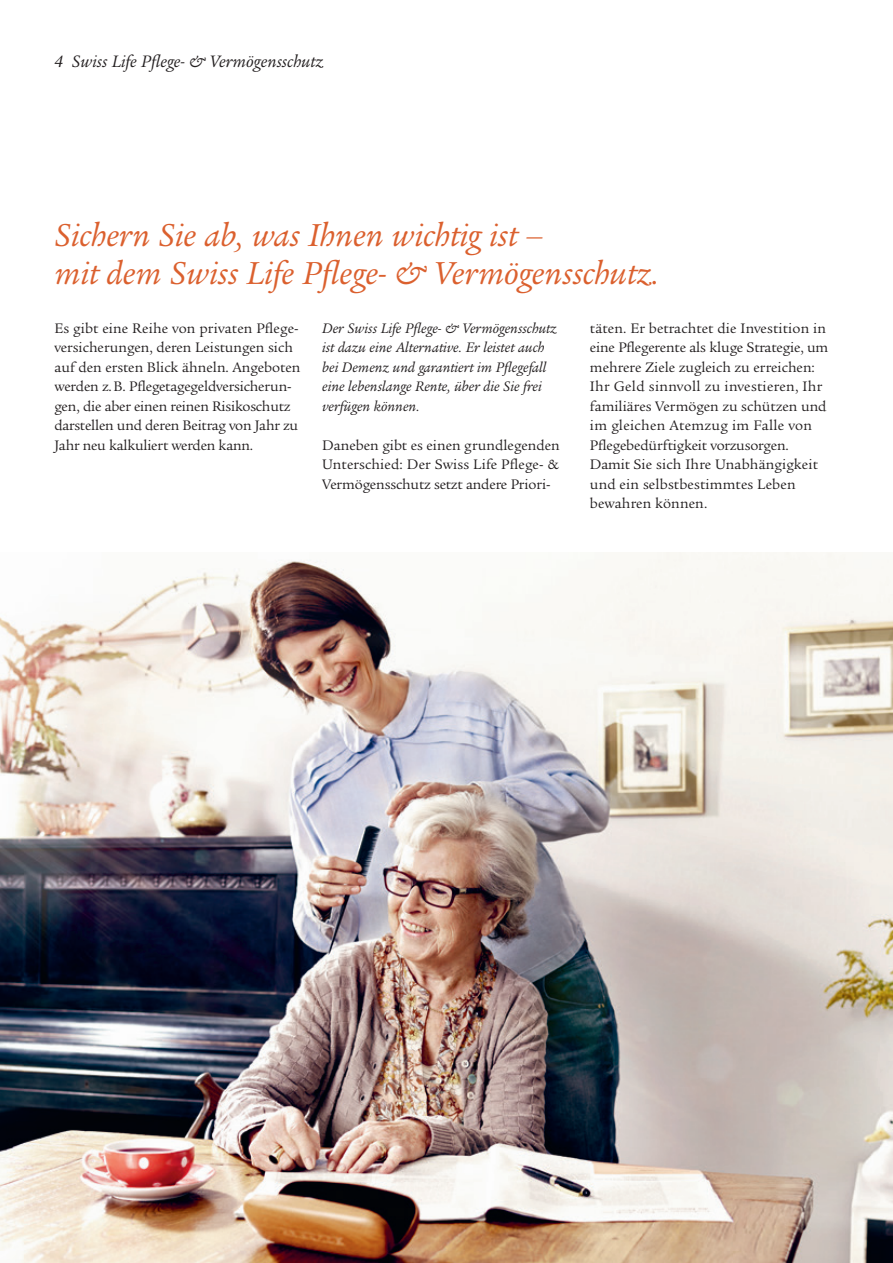
<style>
.page{position:relative;width:893px;height:1263px;background:#fff}
.page>*{position:absolute;margin:0;border:0;box-sizing:border-box;transform-origin:0 0}
.t1{font:italic 34.5px/37.5px "Legacy Serif ITC Pro";color:#db602e}
.t2{font:italic 18px "Legacy Serif ITC Pro";color:#231f20}
.t3{font:15px/19.5px "Legacy Serif ITC Pro";color:#231f20}
.t4{font:italic 15px/19.5px "Legacy Serif ITC Pro";color:#231f20}
</style>
<div class="page">
<img style="left:0;top:553px;width:893px;height:710px">
<p class="t2" style="left:55px;top:50px;width:270px">4 Swiss Life Pflege- &amp; Vermögensschutz</p>
<h1 class="t1" style="left:55px;top:216px;width:606px">Sichern Sie ab, was Ihnen wichtig ist –<br>mit dem Swiss Life Pflege- &amp; Vermögensschutz.</h1>
<p class="t3" style="left:54px;top:318px;width:247px">Es gibt eine Reihe von privaten Pflege&shy;versicherungen, deren Leistungen sich auf den ersten Blick ähneln. Angeboten werden z.B. Pflegetagegeldversicherun&shy;gen, die aber einen reinen Risikoschutz darstellen und deren Beitrag von Jahr zu Jahr neu kalkuliert werden kann.</p>
<p class="t4" style="left:322px;top:318px;width:236px">Der Swiss Life Pflege- &amp; Vermögensschutz ist dazu eine Alternative. Er leistet auch bei Demenz und garantiert im Pflegefall eine lebenslange Rente, über die Sie frei verfügen können.</p>
<p class="t3" style="left:590px;top:318px;width:240px">täten. Er betrachtet die Investition in eine Pflegerente als kluge Strategie, um mehrere Ziele zugleich zu erreichen:<br>Ihr Geld sinnvoll zu investieren, Ihr familiäres Vermögen zu schützen und im gleichen Atemzug im Falle von Pflegebedürftigkeit vorzusorgen.<br>Damit Sie sich Ihre Unabhängigkeit und ein selbstbestimmtes Leben bewahren können.</p>
<p class="t3" style="left:322px;top:435px;width:239px;text-align:justify">Daneben gibt es einen grundlegenden Unterschied: Der Swiss Life Pflege- &amp; Vermögensschutz setzt andere Priori-</p>
</div>
